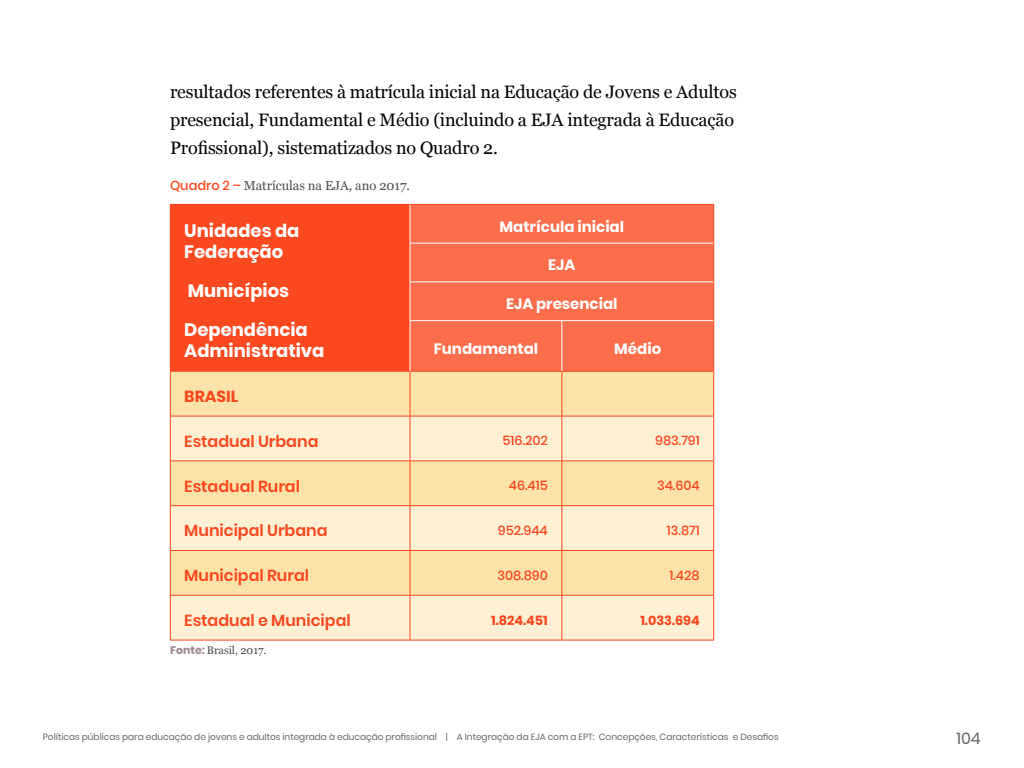
<style>
.page{position:relative;width:1024px;height:768px;background:#fff}
.page>*{position:absolute;margin:0;border:0;box-sizing:border-box;transform-origin:0 0}
.t1{font:18px/28px "Georgia";letter-spacing:-.01em;color:#000}
.t2{font:700 18px/21px "Poppins";color:#fff}
.t3{font:600 16px "Poppins";color:#fa481f}
.t4{font:700 16px "Poppins";color:#fa481f}
.t5{font:16px "Poppins";color:#666}
.t6{font:700 15px "Poppins";color:#fff}
.t7{font:500 13px "Poppins";color:#fa481f}
.t8{font:13px "Georgia";letter-spacing:-.005em;color:#4d4d4d}
.t9{font:700 13px "Poppins";color:#fa481f}
.t10{font:11px "Georgia";letter-spacing:-.005em;color:#4d4d4d}
.t11{font:9px "Poppins";color:#666}
.s1{font-family:"Poppins";font-weight:500;color:#fa481f}
.s2{font-family:"Poppins";font-weight:700;color:#9e858c}
</style>
<div class="page">
<div style="left:170px;top:204px;width:240px;height:167px;background:#fa481f"></div>
<div style="left:411px;top:205px;width:303px;height:166px;background:#fb6d4b"></div>
<div style="left:171px;top:372px;width:543px;height:44px;background:#fbe2a9"></div>
<svg style="left:171px;top:417px;width:543px;height:223px;background:#fce8c1"></svg>
<hr style="left:170px;top:371px;width:240px;height:1px;background:#fa481f">
<hr style="left:170px;top:372px;width:1px;height:44px;background:#fa481f">
<hr style="left:410px;top:371px;width:152px;height:1px;background:#fa481f">
<hr style="left:410px;top:372px;width:1px;height:44px;background:#fa481f">
<hr style="left:562px;top:371px;width:152px;height:1px;background:#fa481f">
<hr style="left:562px;top:372px;width:1px;height:44px;background:#fa481f">
<hr style="left:714px;top:372px;width:1px;height:44px;background:#fa481f">
<hr style="left:170px;top:416px;width:240px;height:1px;background:#fa481f">
<hr style="left:170px;top:416px;width:1px;height:45px;background:#fa481f">
<hr style="left:410px;top:416px;width:152px;height:1px;background:#fa481f">
<hr style="left:410px;top:416px;width:1px;height:45px;background:#fa481f">
<hr style="left:562px;top:416px;width:152px;height:1px;background:#fa481f">
<hr style="left:562px;top:416px;width:1px;height:45px;background:#fa481f">
<hr style="left:714px;top:416px;width:1px;height:45px;background:#fa481f">
<hr style="left:170px;top:461px;width:240px;height:1px;background:#fa481f">
<hr style="left:170px;top:461px;width:1px;height:44px;background:#fa481f">
<hr style="left:410px;top:461px;width:152px;height:1px;background:#fa481f">
<hr style="left:410px;top:461px;width:1px;height:44px;background:#fa481f">
<hr style="left:562px;top:461px;width:152px;height:1px;background:#fa481f">
<hr style="left:562px;top:461px;width:1px;height:44px;background:#fa481f">
<hr style="left:714px;top:461px;width:1px;height:44px;background:#fa481f">
<hr style="left:170px;top:505px;width:240px;height:1px;background:#fa481f">
<hr style="left:170px;top:506px;width:1px;height:44px;background:#fa481f">
<hr style="left:410px;top:505px;width:152px;height:1px;background:#fa481f">
<hr style="left:410px;top:506px;width:1px;height:44px;background:#fa481f">
<hr style="left:562px;top:505px;width:152px;height:1px;background:#fa481f">
<hr style="left:562px;top:506px;width:1px;height:44px;background:#fa481f">
<hr style="left:714px;top:506px;width:1px;height:44px;background:#fa481f">
<hr style="left:170px;top:550px;width:240px;height:1px;background:#fa481f">
<hr style="left:170px;top:551px;width:1px;height:44px;background:#fa481f">
<hr style="left:410px;top:550px;width:152px;height:1px;background:#fa481f">
<hr style="left:410px;top:551px;width:1px;height:44px;background:#fa481f">
<hr style="left:562px;top:550px;width:152px;height:1px;background:#fa481f">
<hr style="left:562px;top:551px;width:1px;height:44px;background:#fa481f">
<hr style="left:714px;top:551px;width:1px;height:44px;background:#fa481f">
<hr style="left:170px;top:595px;width:240px;height:1px;background:#fa481f">
<hr style="left:170px;top:596px;width:1px;height:44px;background:#fa481f">
<hr style="left:410px;top:595px;width:152px;height:1px;background:#fa481f">
<hr style="left:410px;top:596px;width:1px;height:44px;background:#fa481f">
<hr style="left:562px;top:595px;width:152px;height:1px;background:#fa481f">
<hr style="left:562px;top:596px;width:1px;height:44px;background:#fa481f">
<hr style="left:714px;top:596px;width:1px;height:44px;background:#fa481f">
<hr style="left:170px;top:640px;width:240px;height:1px;background:#fa481f">
<hr style="left:410px;top:640px;width:152px;height:1px;background:#fa481f">
<hr style="left:562px;top:640px;width:152px;height:1px;background:#fa481f">
<hr style="left:562px;top:321px;width:1px;height:50px;background:#fff">
<hr style="left:410px;top:243px;width:152px;height:1px;background:#fff">
<hr style="left:562px;top:243px;width:152px;height:1px;background:#fff">
<hr style="left:410px;top:282px;width:152px;height:1px;background:#fff">
<hr style="left:562px;top:282px;width:152px;height:1px;background:#fff">
<hr style="left:410px;top:320px;width:152px;height:1px;background:#fff">
<hr style="left:562px;top:320px;width:152px;height:1px;background:#fff">
<hr style="left:410px;top:204px;width:152px;height:1px;background:#fa481f">
<hr style="left:562px;top:204px;width:152px;height:1px;background:#fa481f">
<hr style="left:714px;top:205px;width:1px;height:38px;background:#fa481f">
<hr style="left:714px;top:243px;width:1px;height:39px;background:#fa481f">
<hr style="left:714px;top:282px;width:1px;height:39px;background:#fa481f">
<hr style="left:714px;top:321px;width:1px;height:50px;background:#fa481f">
<p class="t1" style="left:170px;top:77px;width:568px">resultados referentes à matrícula inicial na Educação de Jovens e Adultos presencial, Fundamental e Médio (incluindo a EJA integrada à Educação<br>Profissional), sistematizados no Quadro 2.</p>
<p class="t8" style="left:170px;top:176px;width:242px"><span class="s1">Quadro 2 –</span> Matrículas na EJA, ano 2017.</p>
<p class="t2" style="left:184px;top:221px;width:117px">Unidades da<br>Federação</p>
<p class="t2" style="left:184px;top:272px;width:125px;line-height:39px">Municípios<br>Dependência</p>
<p class="t2" style="left:184px;top:341px;width:142px">Administrativa</p>
<p class="t6" style="left:500px;top:218px;width:126px">Matrícula inicial</p>
<p class="t6" style="left:548px;top:256px;width:29px">EJA</p>
<p class="t6" style="left:506px;top:295px;width:113px">EJA presencial</p>
<p class="t6" style="left:434px;top:340px;width:106px">Fundamental</p>
<p class="t6" style="left:614px;top:340px;width:48px">Médio</p>
<p class="t4" style="left:184px;top:387px;width:56px">BRASIL</p>
<p class="t3" style="left:184px;top:432px;width:136px">Estadual Urbana</p>
<p class="t7" style="left:503px;top:433px;width:47px">516.202</p>
<p class="t7" style="left:655px;top:433px;width:46px">983.791</p>
<p class="t3" style="left:184px;top:477px;width:117px">Estadual Rural</p>
<p class="t7" style="left:509px;top:478px;width:41px">46.415</p>
<p class="t7" style="left:657px;top:478px;width:44px">34.604</p>
<p class="t3" style="left:184px;top:522px;width:145px">Municipal Urbana</p>
<p class="t7" style="left:498px;top:523px;width:52px">952.944</p>
<p class="t7" style="left:667px;top:523px;width:34px">13.871</p>
<p class="t3" style="left:184px;top:566px;width:126px">Municipal Rural</p>
<p class="t7" style="left:497px;top:568px;width:52px">308.890</p>
<p class="t7" style="left:670px;top:568px;width:32px">1.428</p>
<p class="t3" style="left:184px;top:611px;width:168px">Estadual e Municipal</p>
<p class="t9" style="left:491px;top:612px;width:58px">1.824.451</p>
<p class="t9" style="left:640px;top:612px;width:61px">1.033.694</p>
<p class="t10" style="left:170px;top:643px;width:98px"><span class="s2">Fonte:</span> Brasil, 2017.</p>
<p class="t11" style="left:43px;top:732px;width:737px">Políticas públicas para educação de jovens e adultos integrada à educação profissional | A Integração da EJA com a EPT: Concepções, Características e Desafios</p>
<p class="t5" style="left:957px;top:729px;width:26px">104</p>
</div>
